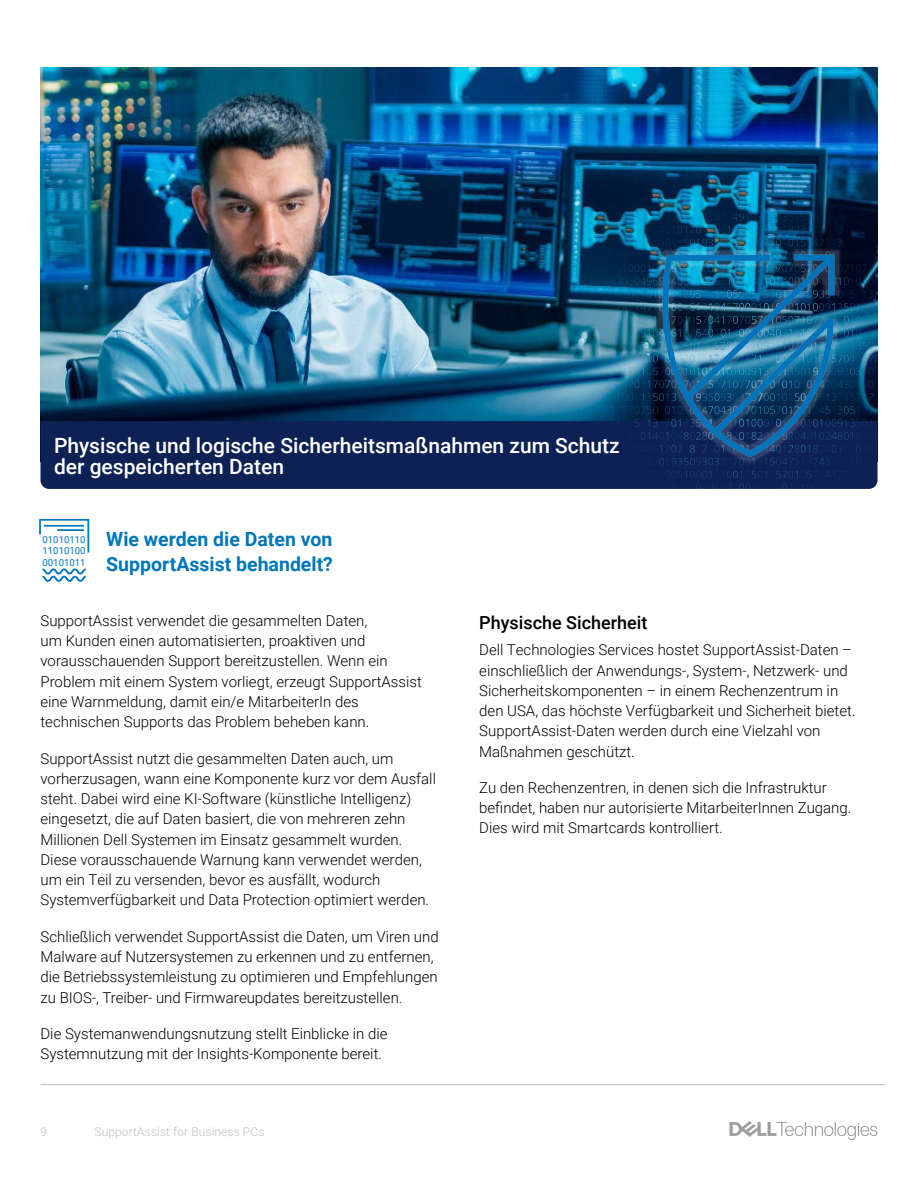
<style>
.page{position:relative;width:918px;height:1188px;background:#fff}
.page>*{position:absolute;margin:0;border:0;box-sizing:border-box;transform-origin:0 0}
.t1{font:500 21px/21px "Roboto";color:#fff}
.t2{font:700 19.5px/25.5px "Roboto";color:#0076bb}
.t3{font:500 18px "Roboto";color:#000}
.t4{font:300 15px/20.2px "Roboto";color:#000}
.t5{font:300 12px "Roboto";letter-spacing:.01em;color:#bbbec1}
.t6{font:9.6px/11.6px "Roboto";color:#0076bb;text-align:justify}
</style>
<div class="page">
<hr style="left:40px;top:1084px;width:846px;height:1px;background:#bbbec1">
<svg style="left:730px;top:1121px;width:148px;height:19px"></svg>
<img style="left:40px;top:68px;width:838px;height:353px">
<div style="left:40px;top:421px;width:838px;height:68px;background:#0d2154"></div>
<svg style="left:39px;top:518px;width:51px;height:35px"></svg>
<svg style="left:43px;top:568px;width:43px;height:14px"></svg>
<img style="left:608px;top:211px;width:267px;height:278px">
<h1 class="t1" style="left:54px;top:434px;width:567px">Physische und logische Sicherheitsmaßnahmen zum Schutz der gespeicherten Daten</h1>
<h2 class="t2" style="left:106px;top:526px;width:228px">Wie werden die Daten von<br>SupportAssist behandelt?</h2>
<p class="t4" style="left:40px;top:610px;width:383px">SupportAssist verwendet die gesammelten Daten,<br>um Kunden einen automatisierten, proaktiven und vorausschauenden Support bereitzustellen. Wenn ein Problem mit einem System vorliegt, erzeugt SupportAssist eine Warnmeldung, damit ein/e MitarbeiterIn des technischen Supports das Problem beheben kann.</p>
<p class="t4" style="left:40px;top:748px;width:397px">SupportAssist nutzt die gesammelten Daten auch, um vorherzusagen, wann eine Komponente kurz vor dem Ausfall steht. Dabei wird eine KI-Software (künstliche Intelligenz) eingesetzt, die auf Daten basiert, die von mehreren zehn Millionen Dell Systemen im Einsatz gesammelt wurden.<br>Diese vorausschauende Warnung kann verwendet werden, um ein Teil zu versenden, bevor es ausfällt, wodurch Systemverfügbarkeit und Data Protection optimiert werden.</p>
<p class="t4" style="left:40px;top:926px;width:400px">Schließlich verwendet SupportAssist die Daten, um Viren und Malware auf Nutzersystemen zu erkennen und zu entfernen, die Betriebssystemleistung zu optimieren und Empfehlungen zu BIOS-, Treiber- und Firmwareupdates bereitzustellen.</p>
<p class="t4" style="left:40px;top:1023px;width:349px">Die Systemanwendungsnutzung stellt Einblicke in die<br>Systemnutzung mit der Insights-Komponente bereit.</p>
<p class="t6" style="left:42px;top:533px;width:45px">01010110<br>11010100<br>00101011</p>
<p class="t5" style="left:40px;top:1123px;width:8px">9</p>
<p class="t5" style="left:94px;top:1123px;width:171px">SupportAssist for Business PCs</p>
<p class="t3" style="left:479px;top:610px;width:170px">Physische Sicherheit</p>
<p class="t4" style="left:479px;top:639px;width:378px">Dell Technologies Services hostet SupportAssist-Daten – einschließlich der Anwendungs-, System-, Netzwerk- und Sicherheitskomponenten – in einem Rechenzentrum in den USA, das höchste Verfügbarkeit und Sicherheit bietet.<br>SupportAssist-Daten werden durch eine Vielzahl von Maßnahmen geschützt.</p>
<p class="t4" style="left:479px;top:777px;width:374px">Zu den Rechenzentren, in denen sich die Infrastruktur befindet, haben nur autorisierte MitarbeiterInnen Zugang.<br>Dies wird mit Smartcards kontrolliert.</p>
</div>
